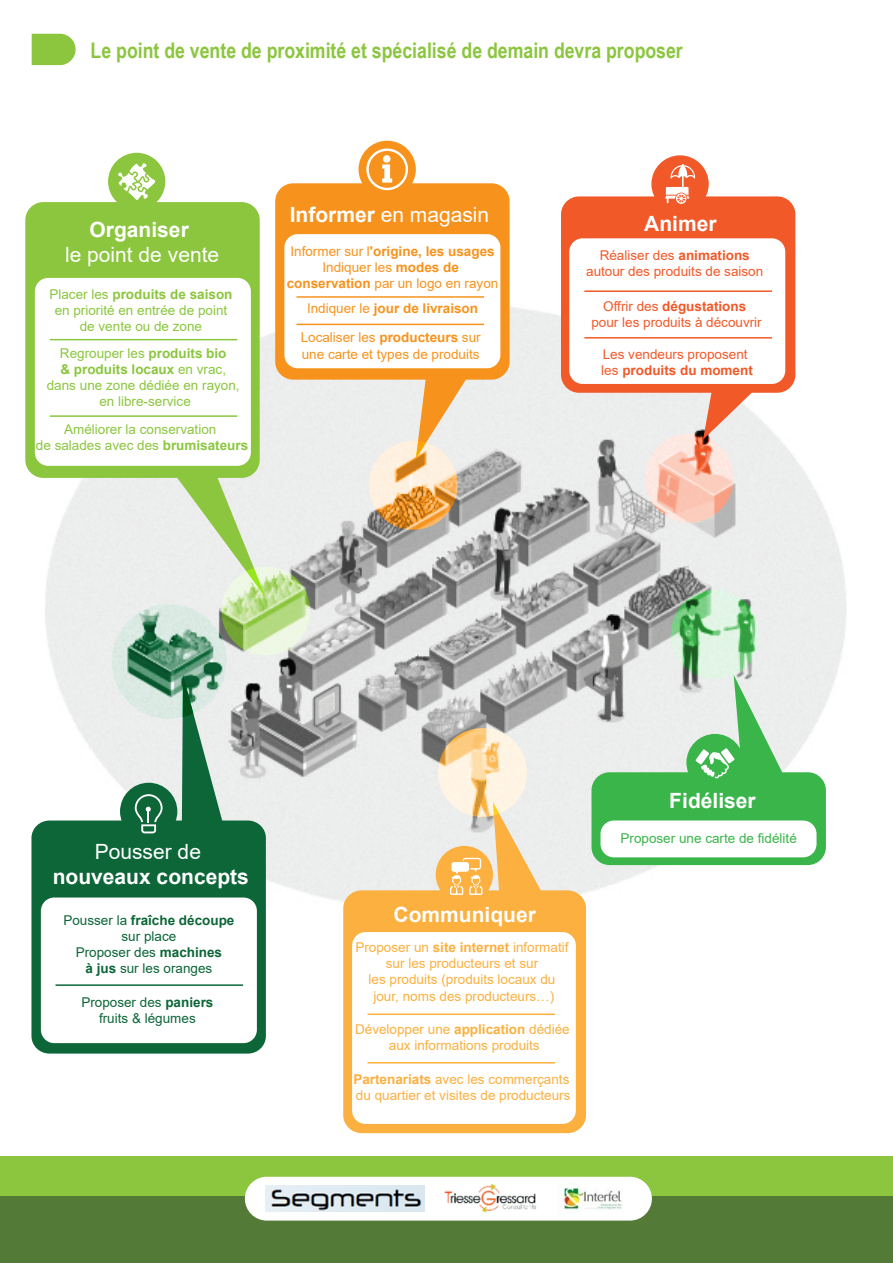
<style>
.page{position:relative;width:893px;height:1263px;background:#fff}
.page>*{position:absolute;margin:0;border:0;box-sizing:border-box;transform-origin:0 0}
.t1{font:700 21.6px "Arial Narrow";color:#8bc63e}
.t2{font:700 21px "Arial";color:#fff}
.t3{font:21px "Arial";color:#fff}
.t4{font:13.5px/16.2px "Arial";color:#fbb03f;text-align:center}
.t5{font:13.5px/16.2px "Arial";color:#8bc63e;text-align:center}
.t6{font:13.5px/16.2px "Arial";color:#f15929;text-align:center}
.t7{font:13.5px/16.2px "Arial";color:#f7931d;text-align:center}
.t8{font:13.5px/16.2px "Arial";color:#0c6638;text-align:center}
.t9{font:700 13.5px/29px "Arial";color:#f7931d;text-align:center}
.t10{font:13.5px "Arial";color:#3ab54a}
.s1{font-weight:700}
.s2{font-weight:400}
</style>
<div class="page">
<img style="left:45px;top:304px;width:802px;height:598px">
<svg style="left:275px;top:183px;width:235px;height:276px;background:#f1be81"></svg>
<svg style="left:25px;top:202px;width:241px;height:396px;background:#bedb9a"></svg>
<div style="left:284px;top:234px;width:216px;height:134px;background:#fff;border-radius:13px"></div>
<div style="left:35px;top:278px;width:216px;height:188px;background:#fff;border-radius:13px"></div>
<svg style="left:561px;top:196px;width:234px;height:243px;background:#ef967a"></svg>
<div style="left:651px;top:155px;width:58px;height:58px;background:#f15929;border-radius:50%"></div>
<div style="left:569px;top:238px;width:216px;height:146px;background:#fff;border-radius:13px"></div>
<svg style="left:343px;top:802px;width:243px;height:331px;background:#f3ce95"></svg>
<div style="left:352px;top:932px;width:224px;height:192px;background:#fff;border-radius:13px"></div>
<svg style="left:31px;top:675px;width:235px;height:378px"></svg>
<div style="left:120px;top:783px;width:57px;height:57px;background:#0c6638;border-radius:50%"></div>
<div style="left:41px;top:897px;width:216px;height:146px;background:#fff;border-radius:13px"></div>
<svg style="left:32px;top:34px;width:44px;height:31px"></svg>
<div style="left:359px;top:141px;width:57px;height:57px;background:#f7931d;border-radius:50%"></div>
<svg style="left:366px;top:148px;width:42px;height:42px"></svg>
<svg style="left:665px;top:164px;width:30px;height:40px"></svg>
<div style="left:108px;top:153px;width:57px;height:57px;background:#8bc63e;border-radius:50%"></div>
<svg style="left:118px;top:163px;width:38px;height:37px"></svg>
<div style="left:436px;top:846px;width:57px;height:57px;background:#fbb03f;border-radius:50%"></div>
<svg style="left:450px;top:858px;width:33px;height:37px"></svg>
<svg style="left:135px;top:794px;width:28px;height:39px"></svg>
<svg style="left:591px;top:675px;width:235px;height:190px"></svg>
<hr style="left:296px;top:296px;width:188px;height:2px;background:#f7931d">
<hr style="left:296px;top:324px;width:188px;height:1px;background:#f7931d">
<hr style="left:50px;top:339px;width:187px;height:1px;background:#8bc63e">
<hr style="left:50px;top:415px;width:187px;height:2px;background:#8bc63e">
<hr style="left:584px;top:290px;width:188px;height:2px;background:#f15929">
<hr style="left:584px;top:337px;width:188px;height:2px;background:#f15929">
<hr style="left:368px;top:1013px;width:187px;height:2px;background:#fbb03f">
<hr style="left:368px;top:1062px;width:187px;height:1px;background:#fbb03f">
<hr style="left:55px;top:984px;width:188px;height:2px;background:#0c6638">
<svg style="left:112px;top:604px;width:115px;height:115px;background:#92b9a5"></svg>
<svg style="left:221px;top:566px;width:89px;height:89px;background:#c2e09b"></svg>
<svg style="left:438px;top:728px;width:89px;height:89px;background:#fce3bc"></svg>
<svg style="left:645px;top:434px;width:89px;height:89px;background:#f8c5b4"></svg>
<svg style="left:369px;top:441px;width:89px;height:89px;background:#f0c38b"></svg>
<svg style="left:671px;top:590px;width:89px;height:89px;background:#a0d4a7"></svg>
<div style="left:0;top:1156px;width:893px;height:85px;background:#8bc63e"></div>
<div style="left:0;top:1197px;width:893px;height:66px;background:#537a36"></div>
<div style="left:245px;top:1177px;width:407px;height:43px;background:#fff;border-radius:22px"></div>
<img style="left:444px;top:1184px;width:92px;height:29px">
<img style="left:266px;top:1186px;width:159px;height:25px">
<img style="left:559px;top:1187px;width:63px;height:23px">
<h1 class="t1" style="left:91px;top:34px;width:594px">Le point de vente de proximité et spécialisé de demain devra proposer</h1>
<h2 class="t2" style="left:90px;top:215px;width:101px">Organiser</h2>
<h2 class="t3" style="left:65px;top:241px;width:156px">le point de vente</h2>
<p class="t5" style="left:49px;top:286px;width:185px">Placer les <span class="s1">produits de saison </span>en priorité en entrée de point de vente ou de zone</p>
<p class="t5" style="left:47px;top:345px;width:194px">Regrouper les <span class="s1">produits bio<br>&amp; produits locaux</span> en vrac, dans une zone dédiée en rayon, en libre-service</p>
<p class="t5" style="left:36px;top:421px;width:214px">Améliorer la conservation<br>de salades avec des <span class="s1">brumisateurs</span></p>
<h2 class="t3" style="left:290px;top:200px;width:201px"><span class="s1">Informer</span> en magasin</h2>
<p class="t7" style="left:287px;top:243px;width:213px">Informer sur l<span class="s1">'origine, les usages<br></span>Indiquer les <span class="s1">modes de conservation</span> par un logo en rayon</p>
<p class="t9" style="left:301px;top:294px;width:182px"><span class="s2">Indiquer le</span> jour de livraison<br><span class="s2">Localiser les</span> producteurs <span class="s2">sur</span></p>
<p class="t7" style="left:302px;top:346px;width:179px">une carte et types de produits</p>
<h2 class="t2" style="left:644px;top:209px;width:74px">Animer</h2>
<p class="t6" style="left:586px;top:247px;width:179px">Réaliser des <span class="s1">animations </span>autour des produits de saison</p>
<p class="t6" style="left:591px;top:298px;width:172px">Offrir des <span class="s1">dégustations </span>pour les produits à découvrir</p>
<p class="t6" style="left:601px;top:346px;width:153px;text-align:left">Les vendeurs proposent les <span class="s1">produits du moment</span></p>
<h2 class="t3" style="left:95px;top:837px;width:108px">Pousser de</h2>
<h2 class="t2" style="left:53px;top:862px;width:198px">nouveaux concepts</h2>
<p class="t8" style="left:63px;top:912px;width:173px">Pousser la <span class="s1">fraîche découpe </span>sur place<br>Proposer des <span class="s1">machines<br>à jus</span> sur les oranges</p>
<p class="t8" style="left:81px;top:994px;width:134px">Proposer des <span class="s1">paniers </span>fruits &amp; légumes</p>
<h2 class="t2" style="left:393px;top:900px;width:144px">Communiquer</h2>
<p class="t4" style="left:355px;top:939px;width:215px">Proposer un <span class="s1">site internet</span> informatif sur les producteurs et sur<br>les produits (produits locaux du jour, noms des producteurs…)</p>
<p class="t4" style="left:355px;top:1021px;width:216px">Développer une <span class="s1">application</span> dédiée aux informations produits</p>
<p class="t4" style="left:353px;top:1071px;width:219px;text-align:left"><span class="s1">Partenariats</span> avec les commerçants du quartier et visites de producteurs</p>
<h2 class="t2" style="left:669px;top:786px;width:88px">Fidéliser</h2>
<p class="t10" style="left:620px;top:829px;width:178px">Proposer une carte de fidélité</p>
</div>
